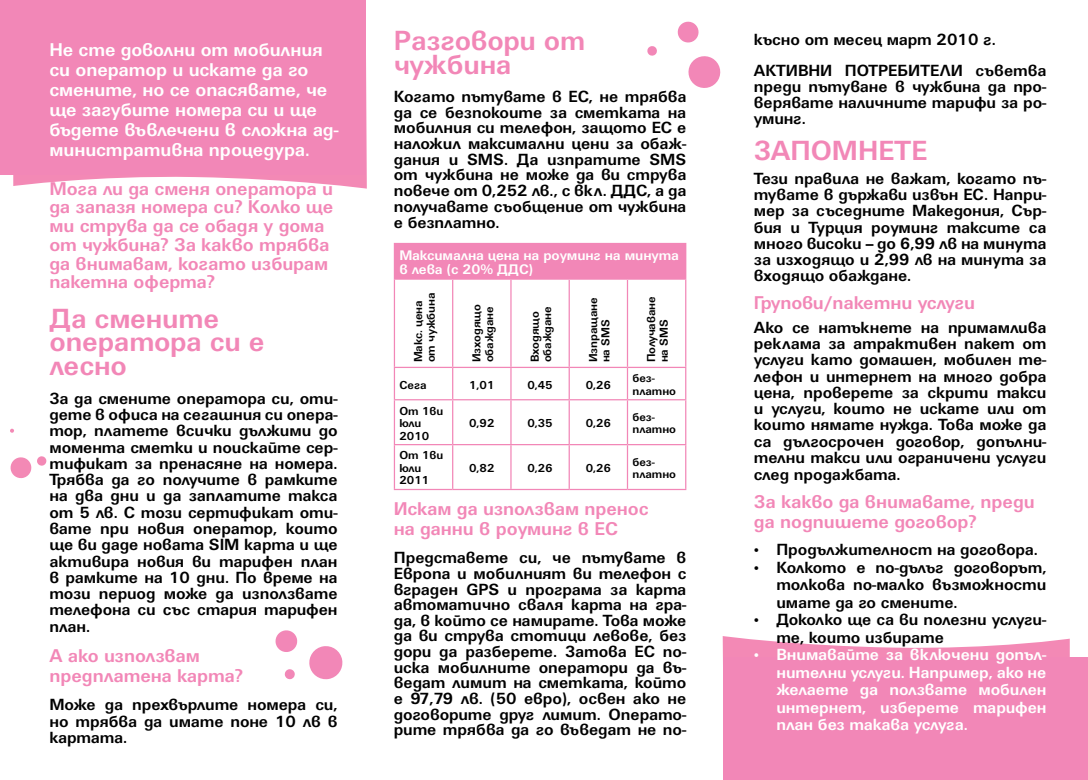
<style>
.page{position:relative;width:1088px;height:780px;background:#fff}
.page>*{position:absolute;margin:0;border:0;box-sizing:border-box;transform-origin:0 0}
.t1{font:700 30px/23.8px "Universum HS Cyr";letter-spacing:-.005em;color:#f287b7}
.t2{font:700 20px/18.8px "Universum HS Cyr";letter-spacing:-.005em;color:#f287b7}
.t3{font:700 20px/20px "Universum HS Cyr";letter-spacing:-.005em;color:#fff}
.t4{font:700 17.5px/16.2px "Universum HS Cyr";letter-spacing:-.01em;color:#000;text-align:justify}
.t5{font:700 17.5px/17.5px "Universum HS Cyr";letter-spacing:-.005em;color:#fff;text-align:justify}
.t6{font:700 15px/13.8px "Universum HS Cyr";color:#fff}
.t7{font:700 12.5px/12.5px "Universum HS Cyr";color:#000}
.s1{font-family:"Times New Roman";font-weight:400;font-size:15px}
</style>
<div class="page">
<svg style="left:723px;top:636px;width:347px;height:21px;fill:#f389b5"></svg>
<svg style="left:13px;top:68px;width:354px;height:121px"></svg>
<svg style="left:10px;top:456px;width:37px;height:23px"></svg>
<svg style="left:10px;top:428px;width:4px;height:5px"></svg>
<div style="left:723px;top:657px;width:365px;height:122px;background:#f287b7"></div>
<div style="left:0;top:0;width:366px;height:175px;background:#f287b7"></div>
<svg style="left:688px;top:56px;width:33px;height:32px"></svg>
<svg style="left:677px;top:21px;width:22px;height:22px"></svg>
<svg style="left:647px;top:46px;width:10px;height:10px"></svg>
<div style="left:394px;top:243px;width:292px;height:36px;background:#f287b7"></div>
<hr style="left:394px;top:280px;width:1px;height:87px;background:#f287b7">
<hr style="left:452px;top:280px;width:1px;height:87px;background:#f287b7">
<hr style="left:510px;top:280px;width:2px;height:87px;background:#f287b7">
<hr style="left:568px;top:280px;width:2px;height:87px;background:#f287b7">
<hr style="left:627px;top:280px;width:1px;height:87px;background:#f287b7">
<hr style="left:685px;top:280px;width:1px;height:87px;background:#f287b7">
<hr style="left:394px;top:367px;width:59px;height:1px;background:#f287b7">
<hr style="left:394px;top:368px;width:1px;height:31px;background:#f287b7">
<hr style="left:453px;top:367px;width:58px;height:1px;background:#f287b7">
<hr style="left:452px;top:368px;width:1px;height:31px;background:#f287b7">
<hr style="left:511px;top:367px;width:58px;height:1px;background:#f287b7">
<hr style="left:510px;top:368px;width:2px;height:31px;background:#f287b7">
<hr style="left:569px;top:367px;width:58px;height:1px;background:#f287b7">
<hr style="left:568px;top:368px;width:2px;height:31px;background:#f287b7">
<hr style="left:627px;top:367px;width:59px;height:1px;background:#f287b7">
<hr style="left:627px;top:368px;width:1px;height:31px;background:#f287b7">
<hr style="left:685px;top:368px;width:1px;height:31px;background:#f287b7">
<hr style="left:394px;top:399px;width:59px;height:1px;background:#f287b7">
<hr style="left:394px;top:400px;width:1px;height:44px;background:#f287b7">
<hr style="left:453px;top:399px;width:58px;height:1px;background:#f287b7">
<hr style="left:452px;top:400px;width:1px;height:44px;background:#f287b7">
<hr style="left:511px;top:399px;width:58px;height:1px;background:#f287b7">
<hr style="left:510px;top:400px;width:2px;height:44px;background:#f287b7">
<hr style="left:569px;top:399px;width:58px;height:1px;background:#f287b7">
<hr style="left:568px;top:400px;width:2px;height:44px;background:#f287b7">
<hr style="left:627px;top:399px;width:59px;height:1px;background:#f287b7">
<hr style="left:627px;top:400px;width:1px;height:44px;background:#f287b7">
<hr style="left:685px;top:400px;width:1px;height:44px;background:#f287b7">
<hr style="left:394px;top:444px;width:59px;height:1px;background:#f287b7">
<hr style="left:394px;top:445px;width:1px;height:44px;background:#f287b7">
<hr style="left:453px;top:444px;width:58px;height:1px;background:#f287b7">
<hr style="left:452px;top:445px;width:1px;height:44px;background:#f287b7">
<hr style="left:511px;top:444px;width:58px;height:1px;background:#f287b7">
<hr style="left:510px;top:445px;width:2px;height:44px;background:#f287b7">
<hr style="left:569px;top:444px;width:58px;height:1px;background:#f287b7">
<hr style="left:568px;top:445px;width:2px;height:44px;background:#f287b7">
<hr style="left:627px;top:444px;width:59px;height:1px;background:#f287b7">
<hr style="left:627px;top:445px;width:1px;height:44px;background:#f287b7">
<hr style="left:685px;top:445px;width:1px;height:44px;background:#f287b7">
<hr style="left:394px;top:489px;width:59px;height:1px;background:#f287b7">
<hr style="left:453px;top:489px;width:58px;height:1px;background:#f287b7">
<hr style="left:511px;top:489px;width:58px;height:1px;background:#f287b7">
<hr style="left:569px;top:489px;width:58px;height:1px;background:#f287b7">
<hr style="left:627px;top:489px;width:59px;height:1px;background:#f287b7">
<hr style="left:394px;top:278px;width:59px;height:2px;background:#f287b7">
<hr style="left:453px;top:278px;width:58px;height:2px;background:#f287b7">
<hr style="left:511px;top:278px;width:58px;height:2px;background:#f287b7">
<hr style="left:569px;top:278px;width:58px;height:2px;background:#f287b7">
<hr style="left:627px;top:278px;width:59px;height:2px;background:#f287b7">
<svg style="left:309px;top:646px;width:34px;height:34px"></svg>
<svg style="left:275px;top:630px;width:23px;height:22px"></svg>
<svg style="left:284px;top:669px;width:11px;height:10px"></svg>
<p class="t3" style="left:49px;top:39px;width:291px">Не сте доволни от мобилния си оператор и искате да го смените, но се опасявате, че ще загубите номера си и ще бъдете въвлечени в сложна ад&shy;министративна процедура.</p>
<p class="t2" style="left:49px;top:179px;width:285px">Мога ли да сменя оператора и да запазя номера си? Колко ще ми струва да се обадя у дома от чужбина? За какво трябва да внимавам, когато избирам пакетна оферта?</p>
<h1 class="t1" style="left:49px;top:306px;width:217px">Да смените оператора си е лесно</h1>
<p class="t4" style="left:49px;top:390px;width:290px">За да смените оператора си, оти&shy;дете в офиса на сегашния си опера&shy;тор, платете всички дължими до момента сметки и поискайте сер&shy;тификат за пренасяне на номера.<br>Трябва да го получите в рамките на два дни и да заплатите такса от 5 лв. С този сертификат оти&shy;вате при новия оператор, които ще ви даде новата SIM карта и ще активира новия ви тарифен план в рамките на 10 дни. По време на този период може да използвате телефона си със стария тарифен план.</p>
<p class="t2" style="left:49px;top:645px;width:195px;line-height:20px">А ако използвам предплатена карта?</p>
<p class="t4" style="left:49px;top:696px;width:290px">Може да прехвърлите номера си, но трябва да имате поне 10 лв в картата.</p>
<h1 class="t1" style="left:394px;top:29px;width:193px">Разговори от чужбина</h1>
<p class="t4" style="left:394px;top:89px;width:294px;line-height:15.8px">Когато пътувате в ЕС, не трябва да се безпокоите за сметката на мобилния си телефон, защото ЕС е наложил максимални цени за обаж&shy;дания и SMS. Да изпратите SMS от чужбина не може да ви струва повече от 0,252 лв., с вкл. ДДС, а да получавате съобщение от чужбина е безплатно.</p>
<p class="t6" style="left:399px;top:248px;width:281px">Максимална цена на роуминг на минута в лева (с 20% ДДС)</p>
<p class="t7" style="left:412px;top:362px;width:71px;rotate:-90deg">Макс. цена от чужбина</p>
<p class="t7" style="left:470px;top:362px;width:60px;rotate:-90deg">Изходящо обаждане</p>
<p class="t7" style="left:528px;top:362px;width:57px;rotate:-90deg">Входящо обаждане</p>
<p class="t7" style="left:587px;top:362px;width:67px;rotate:-90deg">Изпращане на SMS</p>
<p class="t7" style="left:645px;top:362px;width:67px;rotate:-90deg">Получаване на SMS</p>
<p class="t7" style="left:399px;top:378px;width:29px">Сега</p>
<p class="t7" style="left:469px;top:378px;width:27px">1,01</p>
<p class="t7" style="left:527px;top:378px;width:27px">0,45</p>
<p class="t7" style="left:586px;top:378px;width:27px">0,26</p>
<p class="t7" style="left:632px;top:372px;width:45px">без&shy;платно</p>
<p class="t7" style="left:399px;top:404px;width:45px">От 1ви юли<br>2010</p>
<p class="t7" style="left:469px;top:417px;width:27px">0,92</p>
<p class="t7" style="left:527px;top:417px;width:27px">0,35</p>
<p class="t7" style="left:586px;top:417px;width:27px">0,26</p>
<p class="t7" style="left:632px;top:410px;width:45px">без&shy;платно</p>
<p class="t7" style="left:399px;top:449px;width:45px">От 1ви юли<br>2011</p>
<p class="t7" style="left:469px;top:461px;width:27px">0,82</p>
<p class="t7" style="left:527px;top:461px;width:27px">0,26</p>
<p class="t7" style="left:586px;top:461px;width:27px">0,26</p>
<p class="t7" style="left:632px;top:455px;width:45px">без&shy;платно</p>
<p class="t2" style="left:394px;top:498px;width:256px;line-height:20px">Искам да използвам пренос на данни в роуминг в ЕС</p>
<p class="t4" style="left:394px;top:550px;width:294px;line-height:15.6px">Представете си, че пътувате в Европа и мобилният ви телефон с вграден GPS и програма за карта автоматично сваля карта на гра&shy;да, в който се намирате. Това може да ви струва стотици левове, без дори да разберете. Затова ЕС по&shy;иска мобилните оператори да въ&shy;ведат лимит на сметката, който е 97,79 лв. (50 евро), освен ако не договорите друг лимит. Операто&shy;рите трябва да го въведат не по-</p>
<p class="t4" style="left:754px;top:24px;width:294px;line-height:31.2px">късно от месец март 2010 г.<br>АКТИВН И ПОТРЕБИТЕЛИ съветва</p>
<p class="t4" style="left:754px;top:78px;width:294px">преди пътуване в чужбина да про&shy;верявате наличните тарифи за ро&shy;уминг.</p>
<h1 class="t1" style="left:754px;top:139px;width:175px">ЗАПОМНЕТЕ</h1>
<p class="t4" style="left:754px;top:170px;width:294px">Тези правила не важат, когато пъ&shy;тувате в държави извън ЕС. Напри&shy;мер за съседните Македония, Сър&shy;бия и Турция роуминг таксите са много високи – до 6,99 лв на минута за изходящо и 2,99 лв на минута за входящо обаждане.</p>
<p class="t2" style="left:754px;top:293px;width:223px">Групови/пакетни услуги</p>
<p class="t4" style="left:754px;top:319px;width:294px">Ако се натъкнете на примамлива реклама за атрактивен пакет от услуги като домашен, мобилен те&shy;лефон и интернет на много добра цена, проверете за скрити такси и услуги, които не искате или от които нямате нужда. Това може да са дългосрочен договор, допълни&shy;телни такси или ограничени услуги след продажбата.</p>
<p class="t2" style="left:754px;top:491px;width:282px;line-height:20px">За какво да внимавате, преди да подпишете договор?</p>
<p class="t4" style="left:754px;top:541px;width:285px"><span class="s1">•</span> Продължителност на договора.</p>
<p class="t4" style="left:776px;top:558px;width:272px;line-height:17.5px;text-indent:-22px"><span class="s1">•</span> Колкото е по-дълъг договорът, толкова по-малко възможности имате да го смените.</p>
<p class="t4" style="left:776px;top:611px;width:271px;line-height:17.5px;text-indent:-22px"><span class="s1">•</span> Доколко ще са ви полезни услуги&shy;те, които избирате</p>
<p class="t5" style="left:776px;top:646px;width:272px;text-indent:-22px"><span class="s1">•</span> Внимавайте за включени допъл&shy;нителни услуги. Например, ако не желаете да ползвате мобилен интернет, изберете тарифен план без такава услуга.</p>
</div>
